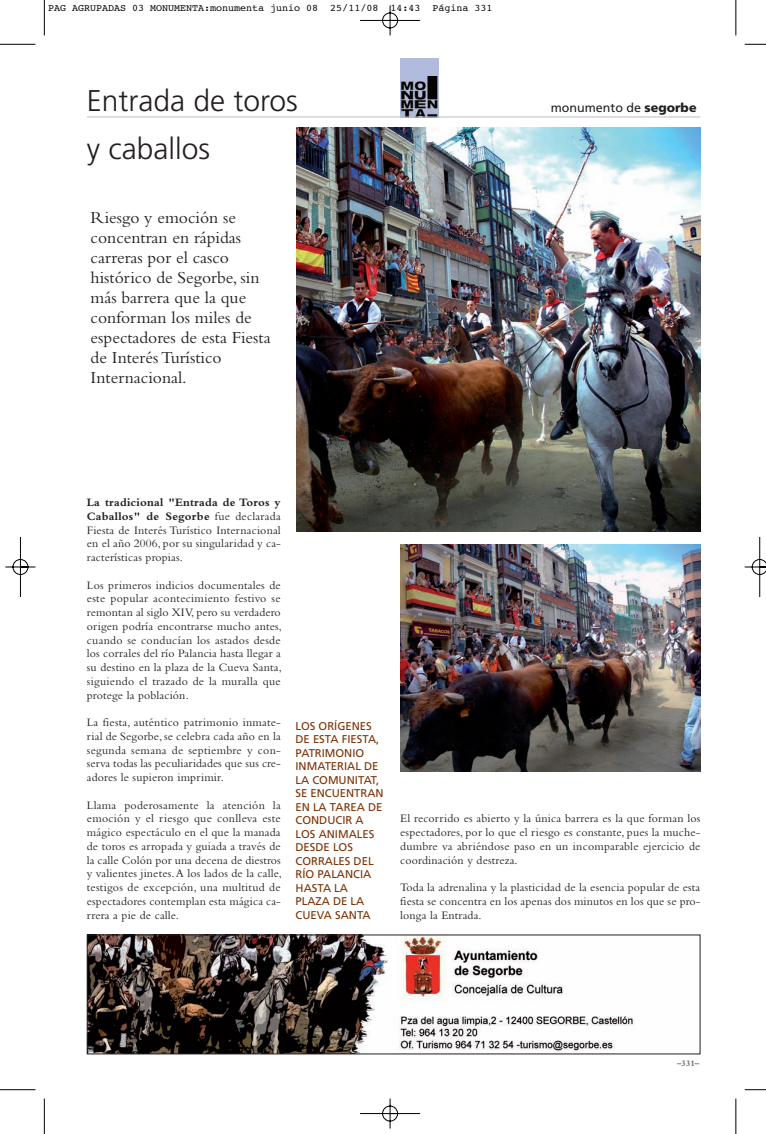
<style>
.page{position:relative;width:766px;height:1134px;background:#fff}
.page>*{position:absolute;margin:0;border:0;box-sizing:border-box;transform-origin:0 0}
.t1{font:300 30px "Frutiger";color:#231f20}
.t2{font:17.5px/20px "Bembo";color:#231f20}
.t3{font:12.5px "Frutiger";color:#231f20}
.t4{font:11.88px/13.8px "Bembo";letter-spacing:.015em;color:#231f20;text-align:justify}
.t5{font:11.25px/13.5px "Frutiger";color:#7c3204}
.t6{font:10px "Courier";color:#000}
.t7{font:700 8.75px "Bembo";color:#636366}
.s1{font-weight:900}
.s2{font-weight:700}
</style>
<div class="page">
<hr style="left:44px;top:0;width:1px;height:35px;background:#000">
<hr style="left:0;top:44px;width:35px;height:1px;background:#000">
<hr style="left:735px;top:0;width:1px;height:35px;background:#000">
<hr style="left:44px;top:1098px;width:1px;height:36px;background:#000">
<hr style="left:0;top:1089px;width:35px;height:1px;background:#000">
<hr style="left:735px;top:1098px;width:1px;height:36px;background:#000">
<img style="left:5px;top:5px;width:760px;height:1124px">
<p class="t6" style="left:48px;top:4px;width:445px">PAG AGRUPADAS 03 MONUMENTA:monumenta junio 08 25/11/08 14:43 Página 331</p>
<h1 class="t1" style="left:87px;top:88px;width:212px">Entrada de toros</h1>
<h1 class="t1" style="left:87px;top:136px;width:125px">y caballos</h1>
<h2 class="t2" style="left:91px;top:209px;width:181px">Riesgo y emoción se concentran en rápidas carreras por el casco histórico de Segorbe, sin más barrera que la que conforman los miles de espectadores de esta Fiesta de Interés Turístico<br>Internacional.</h2>
<p class="t3" style="left:550px;top:102px;width:147px">monumento de <span class="s1">segorbe</span></p>
<p class="t4" style="left:87px;top:496px;width:195px"><span class="s2">La tradicional "Entrada de Toros y Caballos" de Segorbe</span> fue declarada Fiesta de Interés Turístico Internacional en el año 2006, por su singularidad y ca&shy;racterísticas propias.</p>
<p class="t4" style="left:87px;top:579px;width:196px">Los primeros indicios documentales de este popular acontecimiento festivo se remontan al siglo XIV, pero su verdadero origen podría encontrarse mucho antes, cuando se conducían los astados desde los corrales del río Palancia hasta llegar a su destino en la plaza de la Cueva Santa, siguiendo el trazado de la muralla que protege la población.</p>
<p class="t4" style="left:87px;top:716px;width:195px">La fiesta, auténtico patrimonio inmate&shy;rial de Segorbe, se celebra cada año en la segunda semana de septiembre y con&shy;serva todas las peculiaridades que sus cre&shy;adores le supieron imprimir.</p>
<p class="t4" style="left:87px;top:799px;width:196px">Llama poderosamente la atención la emoción y el riesgo que conlleva este mágico espectáculo en el que la manada de toros es arropada y guiada a través de la calle Colón por una decena de diestros y valientes jinetes. A los lados de la calle, testigos de excepción, una multitud de espectadores contemplan esta mágica ca&shy;rrera a pie de calle.</p>
<p class="t5" style="left:295px;top:720px;width:90px">LOS ORÍGENES<br>DE ESTA FIESTA,<br>PATRIMONIO<br>INMATERIAL DE<br>LA COMUNITAT,<br>SE ENCUENTRAN<br>EN LA TAREA DE<br>CONDUCIR A<br>LOS ANIMALES<br>DESDE LOS<br>CORRALES DEL<br>RÍO PALANCIA<br>HASTA LA<br>PLAZA DE LA<br>CUEVA SANTA</p>
<p class="t4" style="left:400px;top:813px;width:302px">El recorrido es abierto y la única barrera es la que forman los espectadores, por lo que el riesgo es constante, pues la muche&shy;dumbre va abriéndose paso en un incomparable ejercicio de coordinación y destreza.</p>
<p class="t4" style="left:400px;top:881px;width:302px">Toda la adrenalina y la plasticidad de la esencia popular de esta fiesta se concentra en los apenas dos minutos en los que se pro&shy;longa la Entrada.</p>
<p class="t7" style="left:677px;top:1060px;width:23px">–331–</p>
</div>
